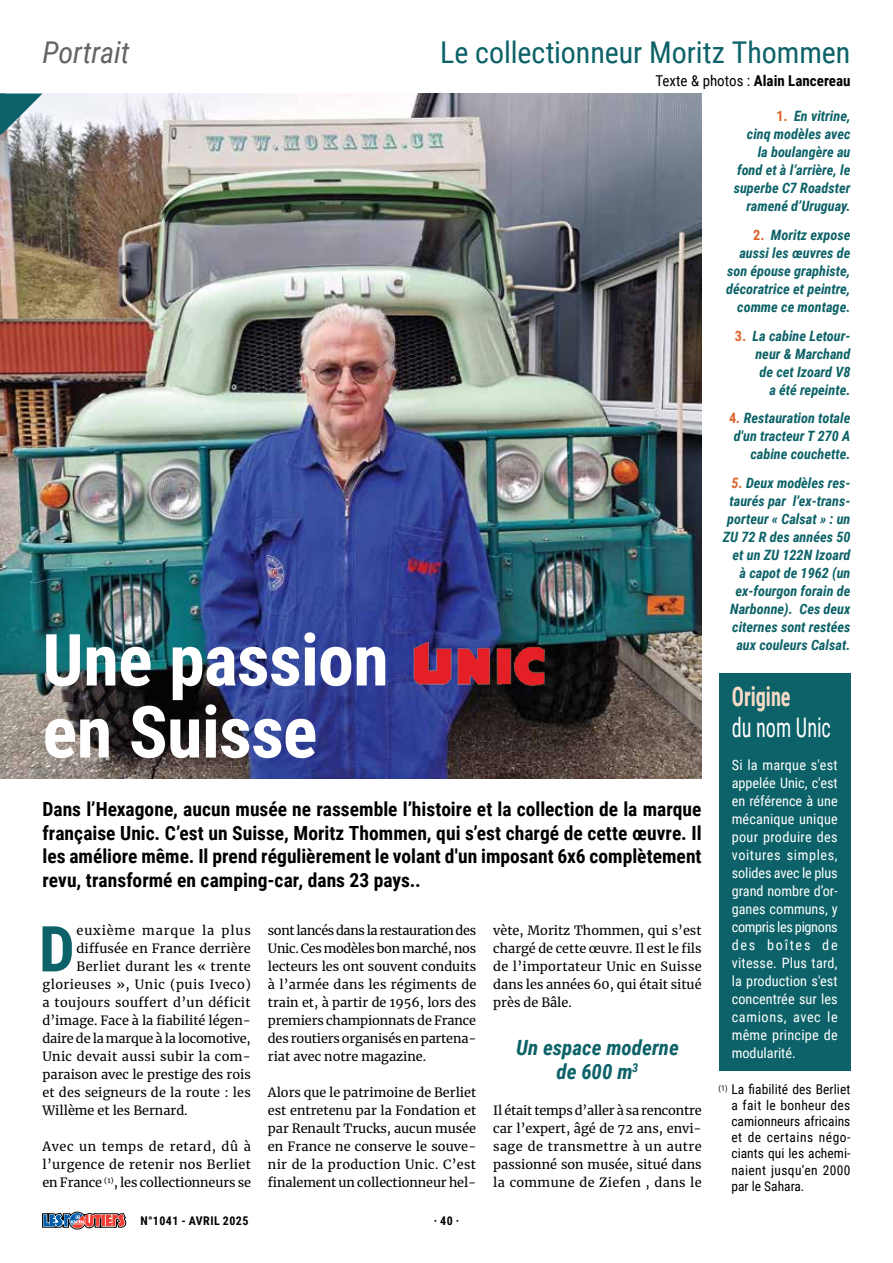
<style>
.page{position:relative;width:893px;height:1263px;background:#fff}
.page>*{position:absolute;margin:0;border:0;box-sizing:border-box;transform-origin:0 0}
.t1{font:700 72px/72px "Roboto Condensed";letter-spacing:-.01em;color:#fff}
.t2{font:700 63.45px "Roboto Condensed";color:#0c6268}
.t3{font:30px "Roboto Condensed";color:#0c6268}
.t4{font:italic 30px "Roboto Condensed";letter-spacing:-.005em;color:#636466}
.t5{font:27px "Roboto Condensed";letter-spacing:-.005em;color:#fff;scale:.75 1}
.t6{font:700 27px "Roboto Condensed";color:#f7dac6;scale:.75 1}
.t7{font:italic 700 21px/24px "Roboto Condensed";color:#0c6268;text-align:center}
.t8{font:700 19.5px/23.4px "Roboto Condensed";color:#000;text-align:justify}
.t9{font:700 15px "Roboto Condensed";color:#000}
.t10{font:italic 700 14.25px/18px "Roboto Condensed";color:#0c6268;text-align:right}
.t11{font:14.25px/18px "Roboto Condensed";letter-spacing:.02em;color:#fff;text-align:justify}
.t12{font:13.5px/16.2px "Roboto Condensed";color:#000;text-align:justify}
.t13{font:12.75px/18px "Merriweather";color:#000;text-align:justify}
.t14{font:12.75px "Merriweather";letter-spacing:.025em;color:#000}
.t15{font:12.75px "Merriweather";letter-spacing:.03em;color:#000}
.t16{font:12.75px "Merriweather";letter-spacing:.035em;color:#000}
.t17{font:12.75px "Merriweather";letter-spacing:.065em;color:#000}
.t18{font:700 12px "Roboto Condensed";letter-spacing:.035em;color:#000}
.s1{font-weight:400}
.s2{font-style:normal;color:#de6328}
.s3{color:#de6328}
</style>
<div class="page">
<img style="left:0;top:94px;width:702px;height:684px">
<div style="left:719px;top:673px;width:131px;height:398px;background:#0c6268"></div>
<img style="left:402px;top:627px;width:153px;height:78px">
<svg style="left:42px;top:1212px;width:84px;height:17px"></svg>
<svg style="left:0;top:94px;width:43px;height:40px;background:#6e9ba1"></svg>
<h3 class="t4" style="left:43px;top:31px;width:89px">Portrait</h3>
<h3 class="t3" style="left:440px;top:31px;width:412px">Le collectionneur Moritz Thommen</h3>
<p class="t9" style="left:655px;top:71px;width:196px"><span class="s1">Texte &amp; photos :</span> Alain Lancereau</p>
<h1 class="t1" style="left:43px;top:621px;width:348px">Une passion en Suisse</h1>
<p class="t8" style="left:43px;top:797px;width:661px">Dans l’Hexagone, aucun musée ne rassemble l’histoire et la collection de la marque française Unic. C’est un Suisse, Moritz Thommen, qui s’est chargé de cette œuvre. Il les améliore même. Il prend régulièrement le volant d'un imposant 6x6 complètement revu, transformé en camping-car, dans 23 pays..</p>
<h2 class="t2" style="left:39px;top:904px;width:37px">D</h2>
<p class="t17" style="left:77px;top:922px;width:176px">euxième marque la plus</p>
<p class="t13" style="left:77px;top:939px;width:176px">diffusée en France derrière</p>
<p class="t14" style="left:77px;top:958px;width:176px">Berliet durant les « trente</p>
<p class="t16" style="left:43px;top:976px;width:210px">glorieuses », Unic (puis Iveco)</p>
<p class="t15" style="left:43px;top:994px;width:210px">a toujours souffert d’un déficit</p>
<p class="t13" style="left:43px;top:1011px;width:210px">d’image. Face à la fiabilité légen-</p>
<p class="t13" style="left:43px;top:1029px;width:210px">daire de la marque à la locomotive,</p>
<p class="t14" style="left:43px;top:1048px;width:210px">Unic devait aussi subir la com-</p>
<p class="t13" style="left:43px;top:1065px;width:210px">paraison avec le prestige des rois</p>
<p class="t13" style="left:43px;top:1083px;width:210px">et des seigneurs de la route : les</p>
<p class="t13" style="left:43px;top:1101px;width:147px">Willème et les Bernard.</p>
<p class="t13" style="left:43px;top:1137px;width:210px">Avec un temps de retard, dû à l’urgence de retenir nos Berliet en France <sup>(1)</sup>, les collectionneurs se</p>
<p class="t13" style="left:268px;top:921px;width:210px">sont lancés dans la restauration des Unic. Ces modèles bon marché, nos lecteurs les ont souvent conduits à l’armée dans les régiments de train et, à partir de 1956, lors des premiers championnats de France des routiers organisés en partena&shy;riat avec notre magazine.</p>
<p class="t13" style="left:268px;top:1083px;width:210px">Alors que le patrimoine de Berliet est entretenu par la Fondation et par Renault Trucks, aucun musée en France ne conserve le souve&shy;nir de la production Unic. C’est finalement un collectionneur hel-</p>
<p class="t18" style="left:141px;top:1212px;width:109px">N°1041 - Avril 2025</p>
<p class="t18" style="left:434px;top:1212px;width:27px">· 40 ·</p>
<p class="t13" style="left:493px;top:921px;width:210px">vète, Moritz Thommen, qui s’est chargé de cette œuvre. Il est le fils de l’importateur Unic en Suisse dans les années 60, qui était situé près de Bâle.</p>
<h3 class="t7" style="left:516px;top:1035px;width:164px">Un espace moderne de 600 m<sup>3</sup></h3>
<p class="t13" style="left:493px;top:1101px;width:210px">Il était temps d’aller à sa rencontre car l’expert, âgé de 72 ans, envi&shy;sage de transmettre à un autre passionné son musée, situé dans la commune de Ziefen , dans le</p>
<p class="t10" style="left:734px;top:107px;width:118px"><span class="s2">1.</span> En vitrine,<br>cinq modèles avec la boulangère au fond et à l’arrière, le superbe C7 Roadster ramené d’Uruguay.</p>
<p class="t10" style="left:726px;top:225px;width:126px"><span class="s2">2.</span> Moritz expose aussi les œuvres de son épouse graphiste, décoratrice et peintre, comme ce montage.</p>
<p class="t10" style="left:735px;top:326px;width:117px"><span class="s2">3.</span> La cabine Letour&shy;neur &amp; Marchand<br>de cet Izoard V8<br>a été repeinte.</p>
<p class="t10" style="left:729px;top:409px;width:123px"><span class="s2">4</span><span class="s3">.</span> Restauration totale d'un tracteur T 270 A cabine couchette.</p>
<p class="t10" style="left:723px;top:473px;width:129px"><span class="s3">5.</span> Deux modèles res&shy;taurés par l’ex-trans&shy;porteur « Calsat » : un<br>ZU 72 R des années 50 et un ZU 122N Izoard à capot de 1962 (un ex-fourgon forain de<br>Narbonne). Ces deux citernes sont restées aux couleurs Calsat.</p>
<h3 class="t6" style="left:732px;top:678px;width:80px">Origine</h3>
<h3 class="t5" style="left:732px;top:708px;width:134px">du nom Unic</h3>
<p class="t11" style="left:732px;top:755px;width:107px">Si la marque s'est appelée Unic, c'est en référence à une mécanique unique pour produire des voitures simples, solides avec le plus grand nombre d’or&shy;ganes communs, y compris les pignons des boîtes de vitesse. Plus tard, la production s'est concentrée sur les camions, avec le même principe de modularité.</p>
<p class="t12" style="left:731px;top:1080px;width:121px;text-indent:-13px"><sup>(1)</sup> La fiabilité des Berliet a fait le bonheur des camionneurs africains et de certains négo&shy;ciants qui les achemi&shy;naient jusqu’en 2000 par le Sahara.</p>
</div>
